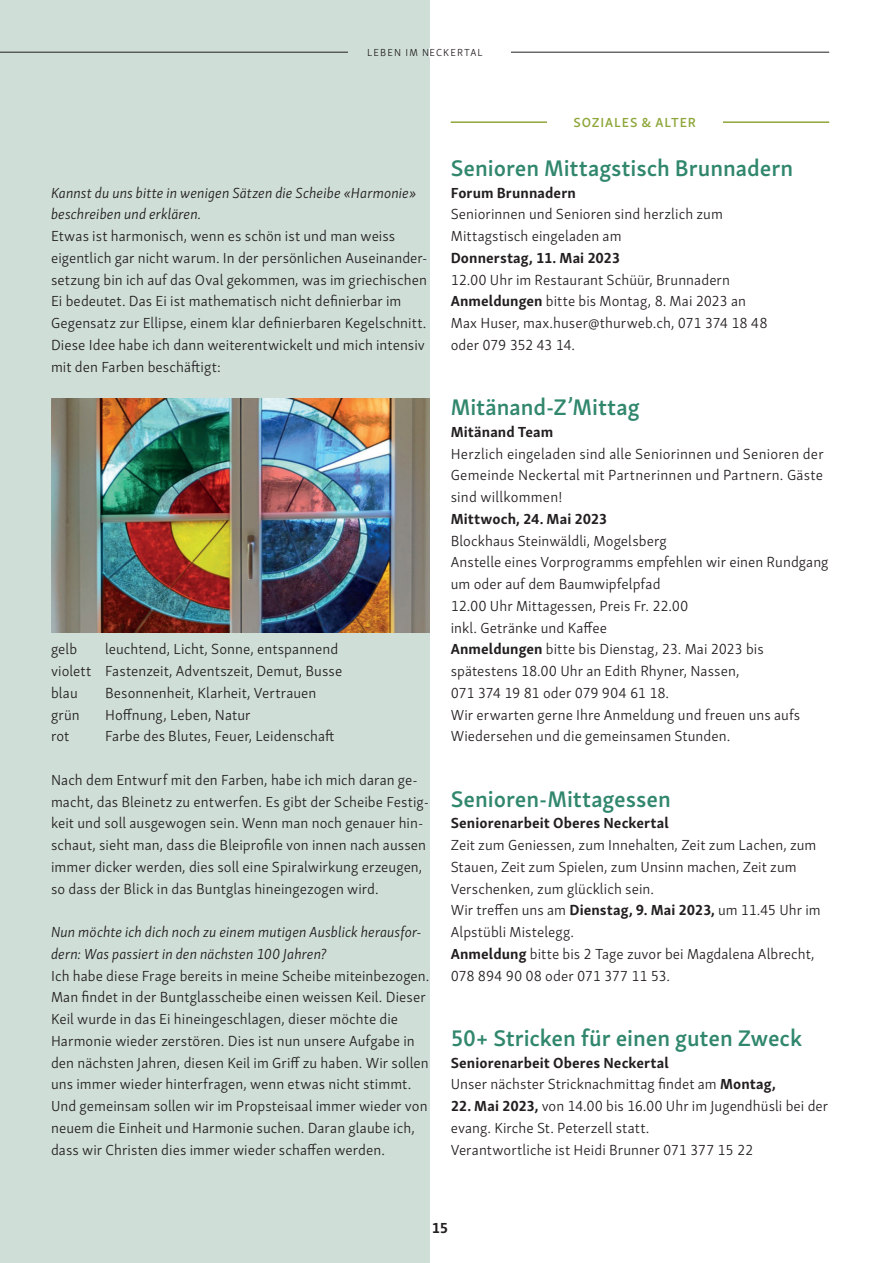
<style>
.page{position:relative;width:893px;height:1263px;background:#fff}
.page>*{position:absolute;margin:0;border:0;box-sizing:border-box;transform-origin:0 0}
.t1{font:600 23.25px "Skolar Sans PE";letter-spacing:-.005em;color:#31876d}
.t2{font:300 15px/21.8px "Skolar Sans Latn";letter-spacing:.005em;color:#231f20}
.t3{font:italic 300 15px/21.8px "Skolar Sans Latn";letter-spacing:.005em;color:#231f20}
.t4{font:700 15px "Skolar Sans Latn";letter-spacing:.005em;color:#231f20}
.t5{font:600 13.5px "Skolar Sans PE";letter-spacing:.07em;color:#8ea73b}
.t6{font:300 10.5px "Skolar Sans Latn";letter-spacing:.11em;color:#231f20}
.s1{font-weight:700}
</style>
<div class="page">
<div style="left:0;top:0;width:429px;height:1263px;background:#cfded7"></div>
<hr style="left:451px;top:121px;width:378px;height:2px;background:#8ea73b">
<div style="left:547px;top:111px;width:175px;height:21px;background:#fff"></div>
<hr style="left:0;top:52px;width:829px;height:1px;background:#231f20">
<div style="left:348px;top:48px;width:81px;height:8px;background:#cfded7"></div>
<img style="left:51px;top:399px;width:378px;height:234px">
<div style="left:429px;top:48px;width:81px;height:8px;background:#fff"></div>
<p class="t6" style="left:367px;top:45px;width:117px">LEBEN IM NECKERTAL</p>
<p class="t3" style="left:51px;top:181px;width:367px">Kannst du uns bitte in wenigen Sätzen die Scheibe «Harmonie» beschreiben und erklären.</p>
<p class="t2" style="left:51px;top:224px;width:378px">Etwas ist harmonisch, wenn es schön ist und man weiss eigentlich gar nicht warum. In der persönlichen Auseinander&shy;setzung bin ich auf das Oval gekommen, was im griechischen Ei bedeutet. Das Ei ist mathematisch nicht definierbar im Gegensatz zur Ellipse, einem klar definierbaren Kegelschnitt.<br>Diese Idee habe ich dann weiterentwickelt und mich intensiv mit den Farben beschäftigt:</p>
<p class="t2" style="left:51px;top:637px;width:28px">gelb</p>
<p class="t2" style="left:51px;top:637px;width:293px;text-indent:54px">leuchtend, Licht, Sonne, entspannend violett Fastenzeit, Adventszeit, Demut, Busse blau</p>
<p class="t2" style="left:105px;top:681px;width:213px">Besonnenheit, Klarheit, Vertrauen</p>
<p class="t2" style="left:51px;top:703px;width:30px">grün</p>
<p class="t2" style="left:105px;top:703px;width:147px">Hoffnung, Leben, Natur</p>
<p class="t2" style="left:51px;top:724px;width:20px">rot</p>
<p class="t2" style="left:105px;top:724px;width:231px">Farbe des Blutes, Feuer, Leidenschaft</p>
<p class="t2" style="left:51px;top:768px;width:379px">Nach dem Entwurf mit den Farben, habe ich mich daran ge&shy;macht, das Bleinetz zu entwerfen. Es gibt der Scheibe Festig&shy;keit und soll ausgewogen sein. Wenn man noch genauer hin&shy;schaut, sieht man, dass die Bleiprofile von innen nach aussen immer dicker werden, dies soll eine Spiralwirkung erzeugen, so dass der Blick in das Buntglas hineingezogen wird.</p>
<p class="t3" style="left:51px;top:920px;width:372px">Nun möchte ich dich noch zu einem mutigen Ausblick herausfor&shy;dern: Was passiert in den nächsten 100 Jahren?</p>
<p class="t2" style="left:51px;top:964px;width:380px">Ich habe diese Frage bereits in meine Scheibe miteinbezogen.<br>Man findet in der Buntglasscheibe einen weissen Keil. Dieser Keil wurde in das Ei hineingeschlagen, dieser möchte die Harmonie wieder zerstören. Dies ist nun unsere Aufgabe in den nächsten Jahren, diesen Keil im Griff zu haben. Wir sollen uns immer wieder hinterfragen, wenn etwas nicht stimmt.<br>Und gemeinsam sollen wir im Propsteisaal immer wieder von neuem die Einheit und Harmonie suchen. Daran glaube ich, dass wir Christen dies immer wieder schaffen werden.</p>
<p class="t5" style="left:573px;top:111px;width:124px">SOZIALES &amp; ALTER</p>
<h1 class="t1" style="left:451px;top:149px;width:344px">Senioren Mittagstisch Brunnadern</h1>
<p class="t4" style="left:451px;top:180px;width:127px">Forum Brunnadern</p>
<p class="t2" style="left:451px;top:202px;width:274px">Seniorinnen und Senioren sind herzlich zum<br>Mittagstisch eingeladen am</p>
<p class="t4" style="left:451px;top:245px;width:171px">Donnerstag, 11. Mai 2023</p>
<p class="t2" style="left:451px;top:268px;width:318px">12.00 Uhr im Restaurant Schüür, Brunnadern <span class="s1">Anmeldungen</span> bitte bis Montag, 8. Mai 2023 an Max Huser, max.huser@thurweb.ch, 071 374 18 48 oder 079 352 43 14.</p>
<h1 class="t1" style="left:451px;top:389px;width:191px">Mitänand-Z’Mittag</h1>
<p class="t4" style="left:451px;top:419px;width:104px">Mitänand Team</p>
<p class="t2" style="left:451px;top:442px;width:374px;text-align:justify">Herzlich eingeladen sind alle Seniorinnen und Senioren der Gemeinde Neckertal mit Partnerinnen und Partnern. Gäste sind willkommen!</p>
<p class="t4" style="left:451px;top:506px;width:158px">Mittwoch, 24. Mai 2023</p>
<p class="t2" style="left:451px;top:529px;width:379px">Blockhaus Steinwäldli, Mogelsberg<br>Anstelle eines Vorprogramms empfehlen wir einen Rundgang um oder auf dem Baumwipfelpfad<br>12.00 Uhr Mittagessen, Preis Fr. 22.00<br>inkl. Getränke und Kaffee<br><span class="s1">Anmeldungen</span> bitte bis Dienstag, 23. Mai 2023 bis spätestens 18.00 Uhr an Edith Rhyner, Nassen,<br>071 374 19 81 oder 079 904 61 18.<br>Wir erwarten gerne Ihre Anmeldung und freuen uns aufs Wiedersehen und die gemeinsamen Stunden.</p>
<h1 class="t1" style="left:451px;top:780px;width:222px">Senioren-Mittagessen</h1>
<p class="t4" style="left:451px;top:811px;width:220px">Seniorenarbeit Oberes Neckertal</p>
<p class="t2" style="left:451px;top:833px;width:372px">Zeit zum Geniessen, zum Innehalten, Zeit zum Lachen, zum Stauen, Zeit zum Spielen, zum Unsinn machen, Zeit zum Verschenken, zum glücklich sein.<br>Wir treffen uns am <span class="s1">Dienstag, 9. Mai 2023,</span> um 11.45 Uhr im Alpstübli Mistelegg.<br><span class="s1">Anmeldung</span> bitte bis 2 Tage zuvor bei Magdalena Albrecht, 078 894 90 08 oder 071 377 11 53.</p>
<h1 class="t1" style="left:451px;top:1019px;width:353px">50+ Stricken für einen guten Zweck</h1>
<p class="t2" style="left:451px;top:1051px;width:327px"><span class="s1">Seniorenarbeit Oberes Neckertal<br></span>Unser nächster Stricknachmittag findet am <span class="s1">Montag,</span></p>
<p class="t2" style="left:451px;top:1094px;width:379px"><span class="s1">22. Mai 2023,</span> von 14.00 bis 16.00 Uhr im Jugendhüsli bei der evang. Kirche St. Peterzell statt.<br>Verantwortliche ist Heidi Brunner 071 377 15 22</p>
<p class="t4" style="left:432px;top:1215px;width:18px">15</p>
</div>
